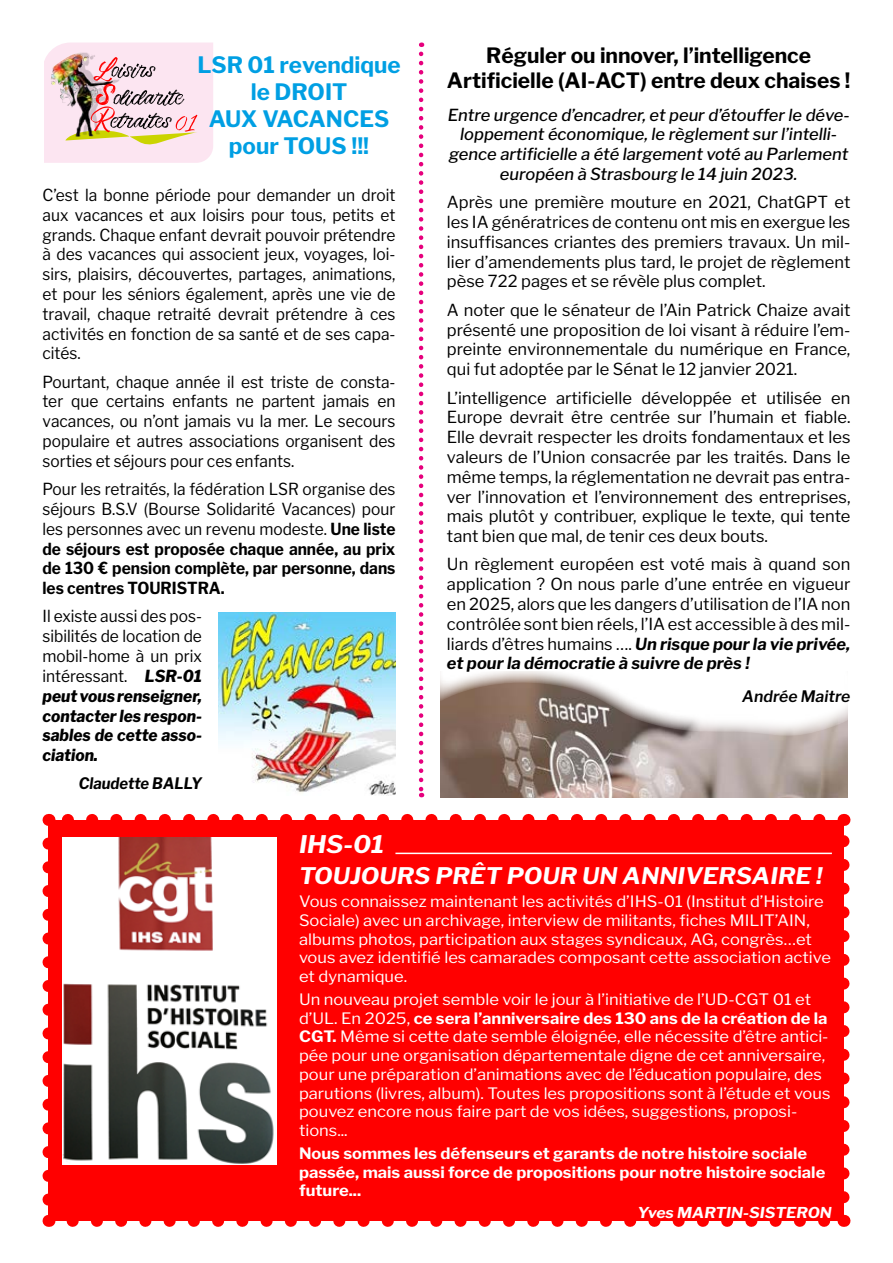
<style>
.page{position:relative;width:893px;height:1263px;background:#fff}
.page>*{position:absolute;margin:0;border:0;box-sizing:border-box;transform-origin:0 0}
.t1{font:italic 700 24.15px "Libre Franklin";color:#fff;scale:1.06 1}
.t2{font:italic 700 22.65px "Libre Franklin";color:#fff;scale:1.06 1}
.t3{font:700 22.5px/27px "Libre Franklin";color:#009fe3;text-align:center}
.t4{font:700 21px/25.2px "Libre Franklin";color:#000;text-align:center}
.t5{font:16.5px/19.8px "Libre Franklin";color:#000;text-align:justify}
.t6{font:16.5px/19.8px "Libre Franklin";color:#000;text-align:justify;scale:.94 1}
.t7{font:italic 500 16.5px/19.8px "Libre Franklin";color:#000;text-align:center}
.t8{font:italic 700 15.75px "Libre Franklin";color:#000;scale:.94 1}
.t9{font:italic 600 15.75px "Libre Franklin";color:#000}
.t10{font:15.6px/18.8px "Libre Franklin";color:#fff;scale:1.06 1}
.t11{font:700 15.6px/18.8px "Libre Franklin";color:#fff;scale:1.06 1}
.t12{font:italic 700 14.85px "Libre Franklin";color:#fff;scale:1.06 1}
.s1{font-weight:700}
.s2{font-weight:800;font-style:italic}
.s3{font-weight:700;font-style:italic}
</style>
<div class="page">
<img style="left:219px;top:612px;width:176px;height:184px">
<img style="left:44px;top:60px;width:1px;height:77px">
<svg style="left:45px;top:43px;width:168px;height:120px"></svg>
<svg style="left:419px;top:54px;width:4px;height:743px"></svg>
<div style="left:49px;top:820px;width:794px;height:401px;background:#f00"></div>
<svg style="left:43px;top:843px;width:6px;height:366px"></svg>
<svg style="left:73px;top:1221px;width:758px;height:6px"></svg>
<svg style="left:843px;top:832px;width:6px;height:365px"></svg>
<svg style="left:61px;top:814px;width:758px;height:6px"></svg>
<svg style="left:843px;top:1215px;width:1px;height:12px"></svg>
<svg style="left:843px;top:814px;width:1px;height:12px"></svg>
<hr style="left:395px;top:853px;width:437px;height:1px;background:#fff">
<img style="left:440px;top:738px;width:407px;height:59px">
<svg style="left:440px;top:671px;width:408px;height:67px"></svg>
<img style="left:63px;top:838px;width:214px;height:327px">
<h3 class="t3" style="left:197px;top:51px;width:205px">LSR 01 revendique le DROIT<br>AUX VACANCES pour TOUS !!!</h3>
<p class="t6" style="left:43px;top:185px;width:377px">C’est la bonne période pour demander un droit aux vacances et aux loisirs pour tous, petits et grands. Chaque enfant devrait pouvoir prétendre à des vacances qui associent jeux, voyages, loi&shy;sirs, plaisirs, découvertes, partages, animations, et pour les séniors également, après une vie de travail, chaque retraité devrait prétendre à ces activités en fonction de sa santé et de ses capa&shy;cités.</p>
<p class="t6" style="left:43px;top:372px;width:377px">Pourtant, chaque année il est triste de consta&shy;ter que certains enfants ne partent jamais en vacances, ou n’ont jamais vu la mer. Le secours populaire et autres associations organisent des sorties et séjours pour ces enfants.</p>
<p class="t6" style="left:43px;top:479px;width:377px">Pour les retraités, la fédération LSR organise des séjours B.S.V (Bourse Solidarité Vacances) pour les personnes avec un revenu modeste. <span class="s1">Une liste de séjours est proposée chaque année, au prix de 130 € pension complète, par personne, dans les centres TOURISTRA.</span></p>
<p class="t6" style="left:43px;top:607px;width:171px">Il existe aussi des pos&shy;sibilités de location de mobil-home à un prix intéressant. <span class="s2">LSR-01 peut vous renseigner, contacter les respon&shy;sables de cette asso&shy;ciation.</span></p>
<p class="t8" style="left:79px;top:773px;width:133px">Claudette BALLY</p>
<p class="t4" style="left:447px;top:43px;width:405px">Réguler ou innover, l’intelligence<br>Artificielle (AI-ACT) entre deux chaises !</p>
<p class="t7" style="left:448px;top:105px;width:404px">Entre urgence d’encadrer, et peur d’étouffer le déve&shy;loppement économique, le règlement sur l’intelli&shy;gence artificielle a été largement voté au Parlement européen à Strasbourg le 14 juin 2023.</p>
<p class="t5" style="left:447px;top:192px;width:405px">Après une première mouture en 2021, ChatGPT et les IA génératrices de contenu ont mis en exergue les insuffisances criantes des premiers travaux. Un mil&shy;lier d’amendements plus tard, le projet de règlement pèse 722 pages et se révèle plus complet.</p>
<p class="t5" style="left:447px;top:300px;width:405px">A noter que le sénateur de l’Ain Patrick Chaize avait présenté une proposition de loi visant à réduire l’em&shy;preinte environnementale du numérique en France, qui fut adoptée par le Sénat le 12 janvier 2021.</p>
<p class="t5" style="left:447px;top:388px;width:405px">L’intelligence artificielle développée et utilisée en Europe devrait être centrée sur l’humain et fiable.<br>Elle devrait respecter les droits fondamentaux et les valeurs de l’Union consacrée par les traités. Dans le même temps, la réglementation ne devrait pas entra&shy;ver l’innovation et l’environnement des entreprises, mais plutôt y contribuer, explique le texte, qui tente tant bien que mal, de tenir ces deux bouts.</p>
<p class="t5" style="left:447px;top:554px;width:405px">Un règlement européen est voté mais à quand son application ? On nous parle d’une entrée en vigueur en 2025, alors que les dangers d’utilisation de l’IA non contrôlée sont bien réels, l’IA est accessible à des mil&shy;liards d’êtres humains …. <span class="s3">Un risque pour la vie privée, et pour la démocratie à suivre de près !</span></p>
<p class="t9" style="left:742px;top:687px;width:110px">Andrée Maitre</p>
<h1 class="t1" style="left:299px;top:830px;width:82px">IHS-01</h1>
<h2 class="t2" style="left:299px;top:862px;width:495px">TOUJOURS PRÊT POUR UN ANNIVERSAIRE !</h2>
<p class="t10" style="left:299px;top:892px;width:503px">Vous connaissez maintenant les activités d’IHS-01 (Institut d’Histoire Sociale) avec un archivage, interview de militants, fiches MILIT’AIN, albums photos, participation aux stages syndicaux, AG, congrès…et vous avez identifié les camarades composant cette association active et dynamique.</p>
<p class="t10" style="left:299px;top:990px;width:503px">Un nouveau projet semble voir le jour à l’initiative de l’UD-CGT 01 et d’UL. En 2025, <span class="s1">ce sera l’anniversaire des 130 ans de la création de la CGT.</span> Même si cette date semble éloignée, elle nécessite d’être antici&shy;pée pour une organisation départementale digne de cet anniversaire, pour une préparation d’animations avec de l’éducation populaire, des parutions (livres, album). Toutes les propositions sont à l’étude et vous pouvez encore nous faire part de vos idées, suggestions, proposi&shy;tions...</p>
<p class="t11" style="left:299px;top:1144px;width:498px">Nous sommes les défenseurs et garants de notre histoire sociale passée, mais aussi force de propositions pour notre histoire sociale future...</p>
<p class="t12" style="left:637px;top:1204px;width:185px">Yves MARTIN-SISTERON</p>
</div>
